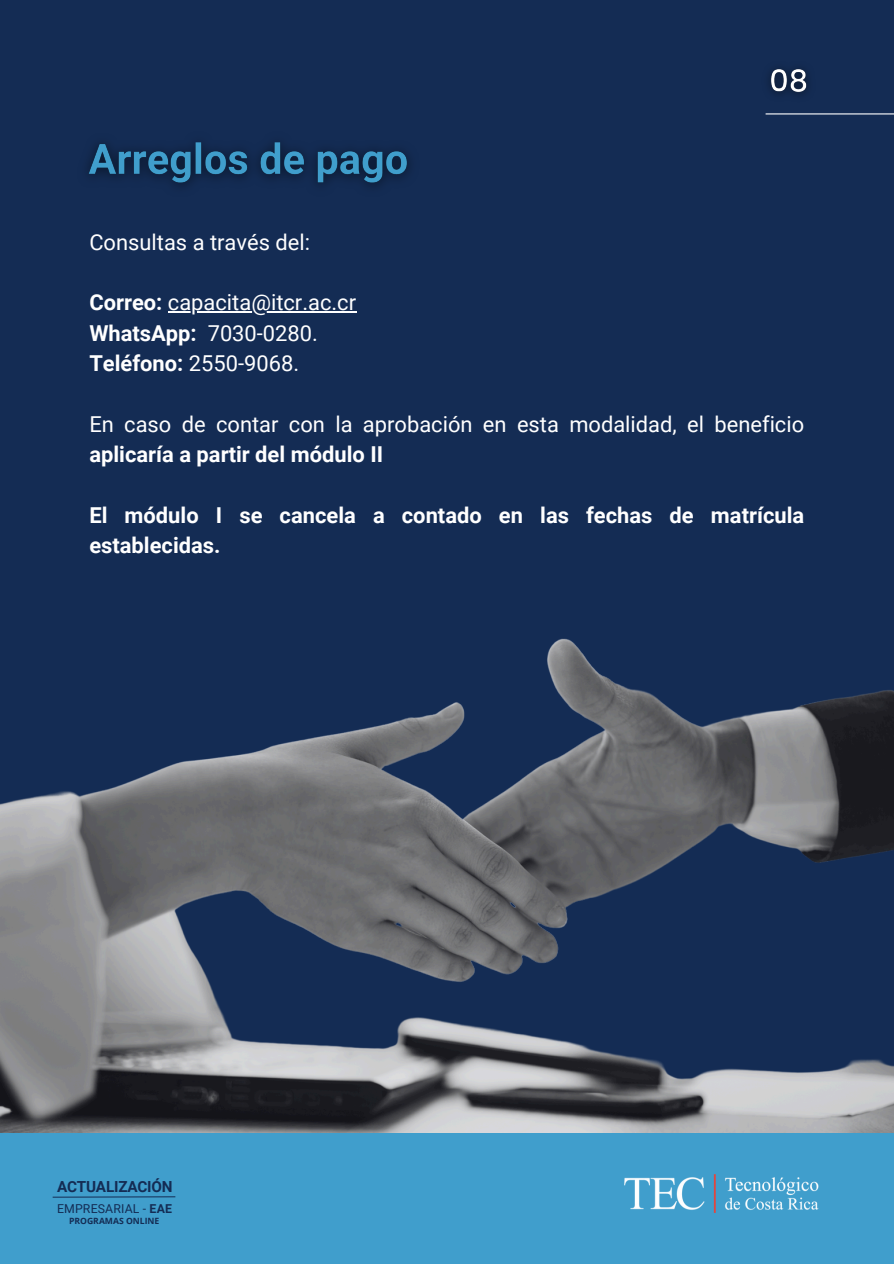
<style>
.page{position:relative;width:894px;height:1264px;background:#fff}
.page>*{position:absolute;margin:0;border:0;box-sizing:border-box;transform-origin:0 0}
.t1{font:21.9px/30.3px "Roboto";color:#fff}
.t2{font:700 21.9px/30.3px "Roboto";color:#fff}
.t3{font:700 15.3px "Roboto";letter-spacing:-.015em;color:#142c54}
.t4{font:12.3px "Roboto";letter-spacing:.015em;color:#142c54}
.t5{font:700 8.55px "Open Sans";color:#142c54}
.s1{font-weight:700}
</style>
<div class="page">
<div style="left:0;top:0;width:893px;height:1263px;background:#142c54"></div>
<hr style="left:765px;top:113px;width:128px;height:1px;background:#fff">
<div style="left:0;top:1123px;width:893px;height:140px;background:#409ecc"></div>
<img style="left:624px;top:1174px;width:195px;height:39px">
<img style="left:0;top:638px;width:893px;height:494px">
<img style="left:88px;top:142px;width:322px;height:45px">
<img style="left:769px;top:69px;width:39px;height:26px">
<hr style="left:168px;top:311px;width:188px;height:1px;background:#fff">
<hr style="left:53px;top:1196px;width:122px;height:1px;background:#142c54">
<p class="t1" style="left:89px;top:227px;width:222px">Consultas a través del:</p>
<h3 class="t1" style="left:89px;top:288px;width:268px"><span class="s1">Correo:</span> capacita@itcr.ac.cr</h3>
<h3 class="t1" style="left:89px;top:318px;width:230px"><span class="s1">WhatsApp:</span> 7030-0280.<br><span class="s1">Teléfono:</span> 2550-9068.</h3>
<h3 class="t1" style="left:89px;top:409px;width:716px">En caso de contar con la aprobación en esta modalidad, el beneficio <span class="s1">aplicaría a partir del módulo II</span></h3>
<h2 class="t2" style="left:89px;top:500px;width:716px">El módulo I se cancela a contado en las fechas de matrícula establecidas.</h2>
<p class="t3" style="left:57px;top:1178px;width:117px">ACTUALIZACIÓN</p>
<h4 class="t4" style="left:57px;top:1201px;width:116px">EMPRESARIAL - <span class="s1">EAE</span></h4>
<p class="t5" style="left:69px;top:1214px;width:92px">PROGRAMAS ONLINE</p>
</div>
